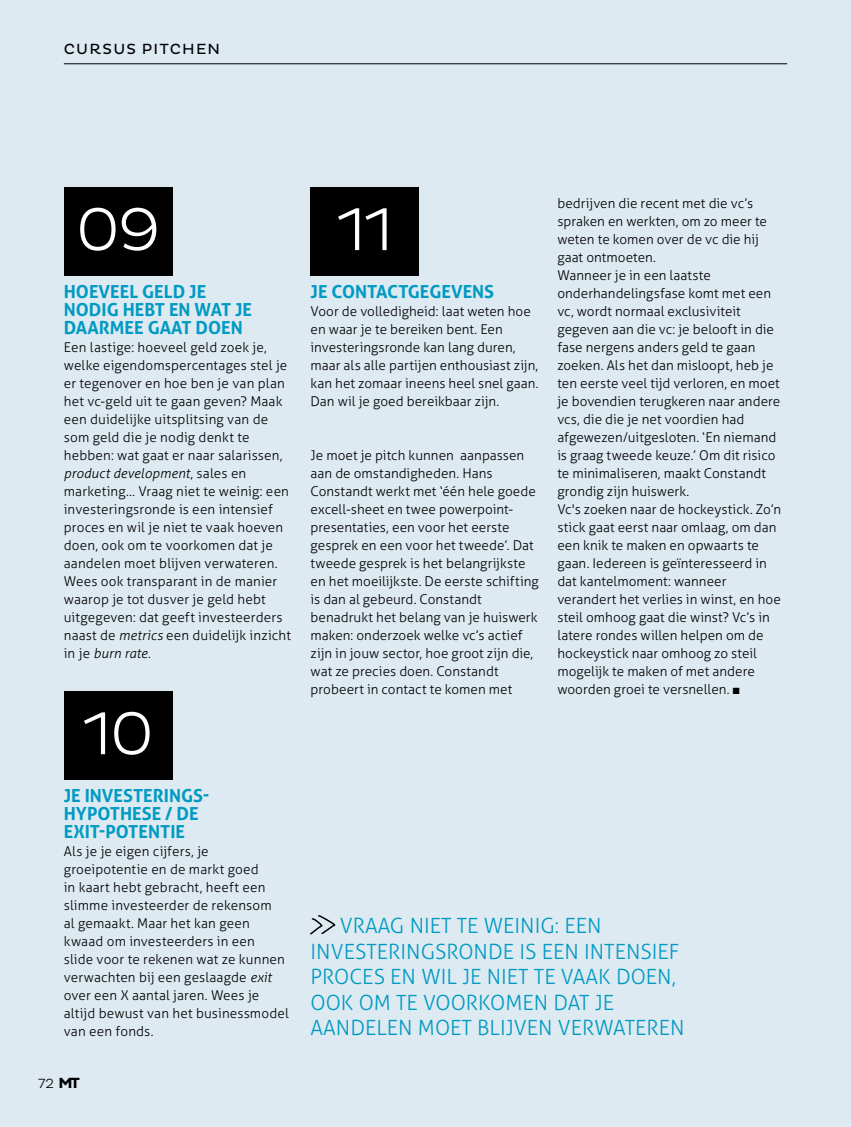
<style>
.page{position:relative;width:851px;height:1127px;background:#fff}
.page>*{position:absolute;margin:0;border:0;box-sizing:border-box;transform-origin:0 0}
.t1{font:300 61.5px "Pluto Sans";color:#fff}
.t2{font:300 21px/25.5px "Aller Typo";color:#019ac3}
.t3{font:700 18px/18px "Aller Typo";color:#019ac3}
.t4{font:15px "Pluto";letter-spacing:.08em;color:#000}
.t5{font:300 13.5px/18px "Aller Typo";letter-spacing:.005em;color:#000}
.t6{font:300 13.5px "Pluto Sans";color:#000}
.s1{font-style:italic}
.s2{font-weight:700;font-size:15px}
</style>
<div class="page">
<div style="left:0;top:0;width:850px;height:1127px;background:#deeaf1"></div>
<hr style="left:64px;top:63px;width:723px;height:1px;background:#000">
<div style="left:310px;top:187px;width:109px;height:89px;background:#000"></div>
<div style="left:64px;top:187px;width:108px;height:89px;background:#000"></div>
<div style="left:64px;top:691px;width:108px;height:89px;background:#000"></div>
<svg style="left:310px;top:915px;width:26px;height:20px"></svg>
<p class="t4" style="left:64px;top:40px;width:158px">CURSUS PITCHEN</p>
<h1 class="t1" style="left:76px;top:194px;width:86px">09</h1>
<h3 class="t3" style="left:64px;top:282px;width:190px">HOEVEEL GELD JE<br>NODIG HEBT EN WAT JE<br>DAARMEE GAAT DOEN</h3>
<p class="t5" style="left:64px;top:338px;width:229px">Een lastige: hoeveel geld zoek je, welke eigendomspercentages stel je er tegenover en hoe ben je van plan het vc-geld uit te gaan geven? Maak een duidelijke uitsplitsing van de som geld die je nodig denkt te hebben: wat gaat er naar salarissen, <span class="s1">product development</span>, sales en marketing… Vraag niet te weinig: een investeringsronde is een intensief proces en wil je niet te vaak hoeven doen, ook om te voorkomen dat je aandelen moet blijven verwateren.<br>Wees ook transparant in de manier waarop je tot dusver je geld hebt uitgegeven: dat geeft investeerders naast de <span class="s1">metrics</span> een duidelijk inzicht in je <span class="s1">burn rate</span>.</p>
<h1 class="t1" style="left:83px;top:698px;width:73px">10</h1>
<h3 class="t3" style="left:64px;top:786px;width:147px">JE INVESTERINGS-<br>HYPOTHESE / DE<br>EXIT-POTENTIE</h3>
<p class="t5" style="left:64px;top:842px;width:226px">Als je je eigen cijfers, je groeipotentie en de markt goed<br>in kaart hebt gebracht, heeft een slimme investeerder de rekensom<br>al gemaakt. Maar het kan geen kwaad om investeerders in een<br>slide voor te rekenen wat ze kunnen verwachten bij een geslaagde <span class="s1">exit </span>over een X aantal jaren. Wees je altijd bewust van het businessmodel van een fonds.</p>
<p class="t6" style="left:38px;top:1076px;width:43px">72 <span class="s2">MT</span></p>
<h1 class="t1" style="left:336px;top:194px;width:58px">11</h1>
<h3 class="t3" style="left:310px;top:282px;width:185px">JE CONTACTGEGEVENS</h3>
<p class="t5" style="left:310px;top:302px;width:229px">Voor de volledigheid: laat weten hoe en waar je te bereiken bent. Een investeringsronde kan lang duren, maar als alle partijen enthousiast zijn, kan het zomaar ineens heel snel gaan.<br>Dan wil je goed bereikbaar zijn.</p>
<p class="t5" style="left:310px;top:446px;width:230px">Je moet je pitch kunnen aanpassen aan de omstandigheden. Hans Constandt werkt met ‘één hele goede excell-sheet en twee powerpoint&shy;presentaties, een voor het eerste gesprek en een voor het tweede’. Dat tweede gesprek is het belangrijkste en het moeilijkste. De eerste schifting is dan al gebeurd. Constandt benadrukt het belang van je huiswerk maken: onderzoek welke vc’s actief zijn in jouw sector, hoe groot zijn die, wat ze precies doen. Constandt probeert in contact te komen met</p>
<p class="t5" style="left:557px;top:194px;width:225px">bedrijven die recent met die vc’s spraken en werkten, om zo meer te weten te komen over de vc die hij gaat ontmoeten.<br>Wanneer je in een laatste onderhandelingsfase komt met een vc, wordt normaal exclusiviteit gegeven aan die vc: je belooft in die fase nergens anders geld te gaan zoeken. Als het dan misloopt, heb je ten eerste veel tijd verloren, en moet je bovendien terugkeren naar andere vcs, die die je net voordien had afgewezen/uitgesloten. ‘En niemand is graag tweede keuze.’ Om dit risico te minimaliseren, maakt Constandt grondig zijn huiswerk.<br>Vc's zoeken naar de hockeystick. Zo’n stick gaat eerst naar omlaag, om dan een knik te maken en opwaarts te gaan. Iedereen is geïnteresseerd in dat kantelmoment: wanneer verandert het verlies in winst, en hoe steil omhoog gaat die winst? Vc’s in latere rondes willen helpen om de hockeystick naar omhoog zo steil mogelijk te maken of met andere woorden groei te versnellen. ■</p>
<h2 class="t2" style="left:310px;top:913px;width:375px;text-indent:29px">VRAAG NIET TE WEINIG: EEN<br>INVESTERINGSRONDE IS EEN INTENSIEF<br>PROCES EN WIL JE NIET TE VAAK DOEN,<br>OOK OM TE VOORKOMEN DAT JE<br>AANDELEN MOET BLIJVEN VERWATEREN</h2>
</div>
